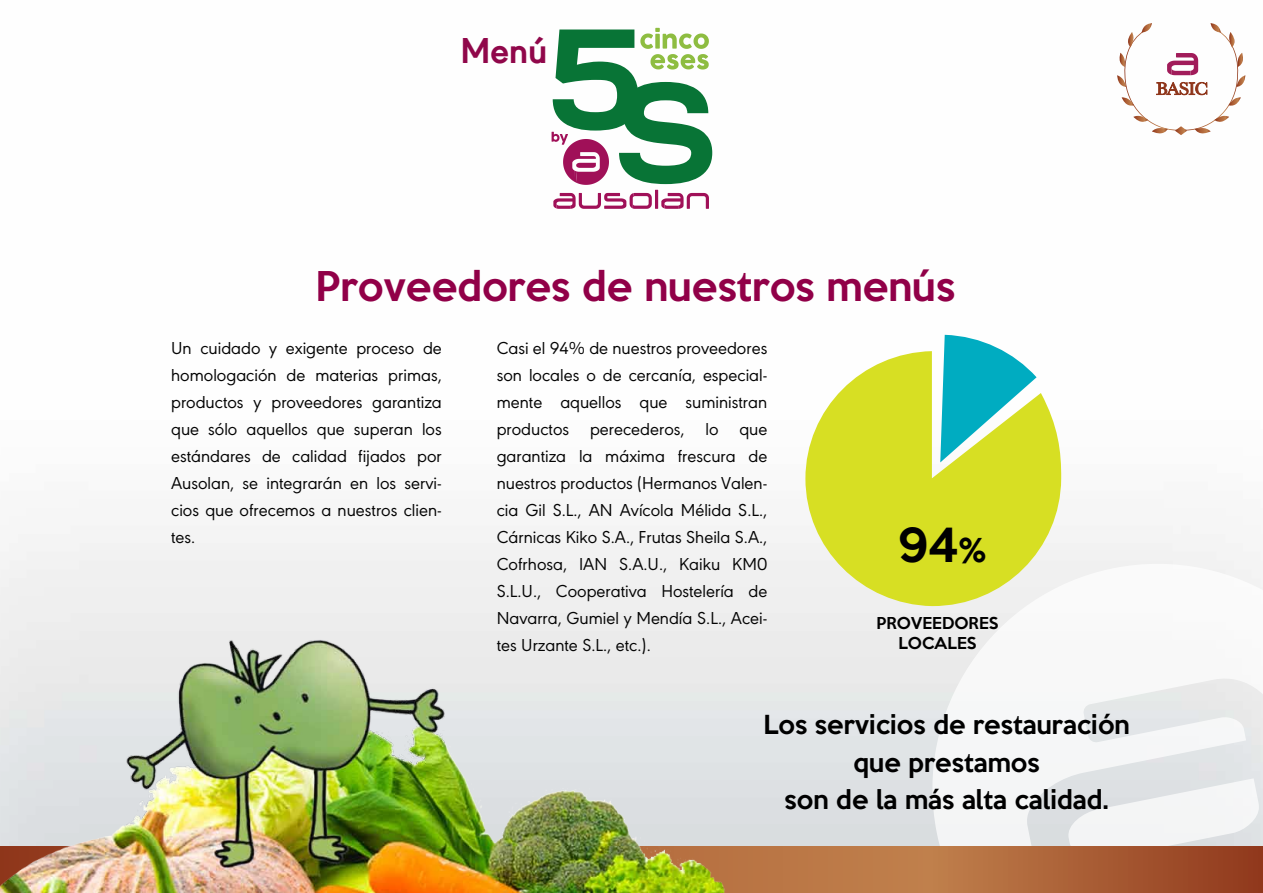
<style>
.page{position:relative;width:1263px;height:893px;background:#fff}
.page>*{position:absolute;margin:0;border:0;box-sizing:border-box;transform-origin:0 0}
.t1{font:500 43.05px "Keep Calm";color:#000}
.t2{font:500 37.5px "Keep Calm";color:#910048}
.t3{font:700 37.5px "URW Geometric";color:#90074a}
.t4{font:500 24px/37.5px "Keep Calm";color:#000;text-align:center}
.t5{font:18px/27px "URW Geometric";color:#040404;text-align:justify}
.t6{font:500 15px/19.5px "Keep Calm";color:#000;text-align:center}
.s1{font-size:30.15px}
</style>
<div class="page">
<img style="left:0;top:27px;width:1246px;height:820px">
<svg style="left:805px;top:351px;width:256px;height:255px;fill:#d7df23"></svg>
<svg style="left:940px;top:335px;width:96px;height:127px"></svg>
<svg style="left:919px;top:544px;width:344px;height:303px;fill:#f4f5f6"></svg>
<svg style="left:758px;top:847px;width:505px;height:46px;background:#af663a"></svg>
<img style="left:0;top:611px;width:758px;height:282px">
<svg style="left:552px;top:28px;width:160px;height:181px"></svg>
<svg style="left:1117px;top:23px;width:128px;height:112px"></svg>
<h2 class="t3" style="left:460px;top:22px;width:88px">Menú</h2>
<h2 class="t2" style="left:316px;top:254px;width:641px">Proveedores de nuestros menús</h2>
<p class="t5" style="left:171px;top:333px;width:272px">Un cuidado y exigente proceso de homologación de materias primas, productos y proveedores garantiza que sólo aquellos que superan los estándares de calidad fijados por Ausolan, se integrarán en los servi&shy;cios que ofrecemos a nuestros clien&shy;tes.</p>
<p class="t5" style="left:497px;top:333px;width:272px">Casi el 94% de nuestros proveedores son locales o de cercanía, especial&shy;mente aquellos que suministran productos perecederos, lo que garantiza la máxima frescura de nuestros productos (Hermanos Valen&shy;cia Gil S.L., AN Avícola Mélida S.L., Cárnicas Kiko S.A., Frutas Sheila S.A., Cofrhosa, IAN S.A.U., Kaiku KM0<br>S.L.U., Cooperativa Hostelería de Navarra, Gumiel y Mendía S.L., Acei&shy;tes Urzante S.L., etc.).</p>
<h1 class="t1" style="left:897px;top:507px;width:91px">94<span class="s1">%</span></h1>
<p class="t6" style="left:876px;top:612px;width:123px">PROVEEDORES<br>LOCALES</p>
<h3 class="t4" style="left:763px;top:704px;width:368px">Los servicios de restauración que prestamos<br>son de la más alta calidad.</h3>
</div>
